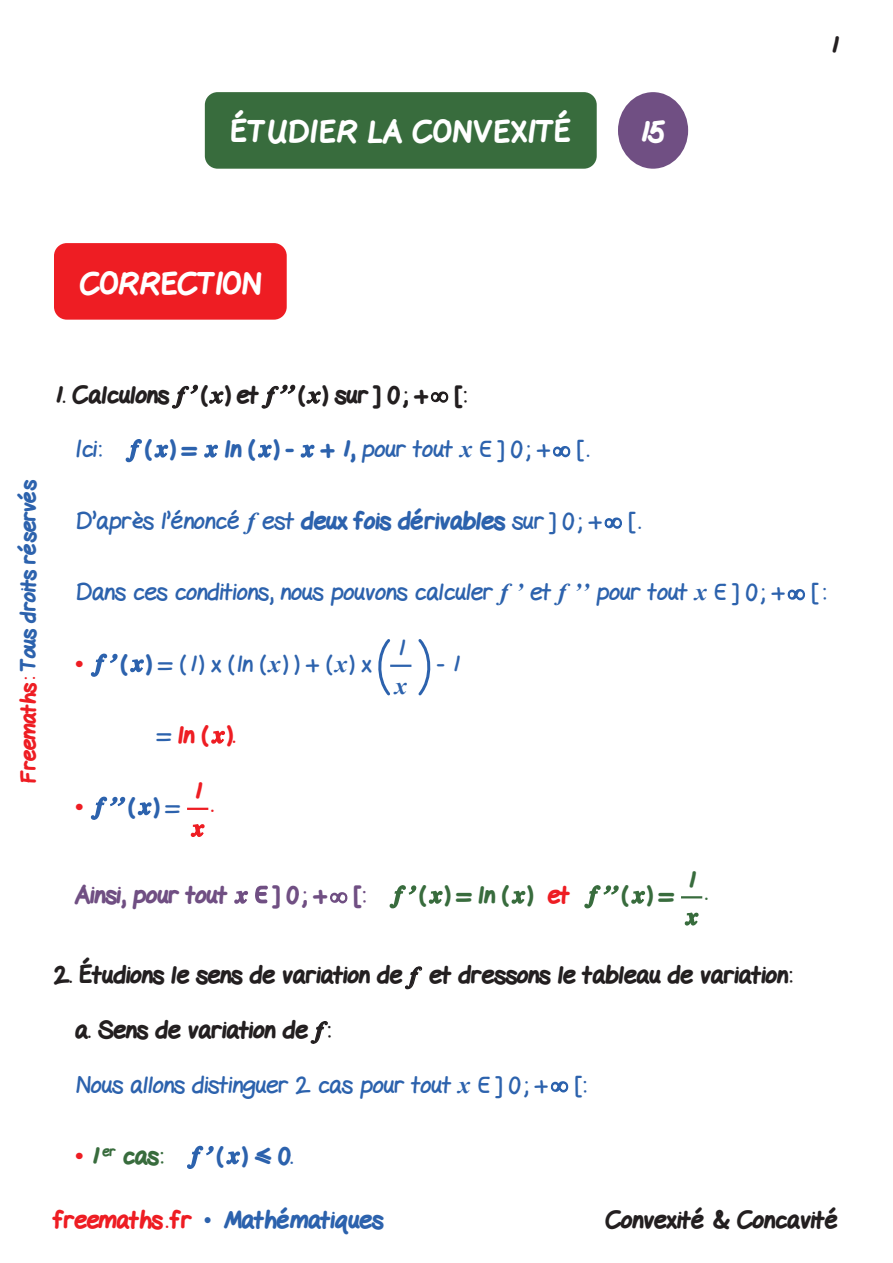
<style>
.page{position:relative;width:893px;height:1263px;background:#fff}
.page>*{position:absolute;margin:0;border:0;box-sizing:border-box;transform-origin:0 0}
.t1{font:800 30px "Gel Pen";letter-spacing:.02em;color:#fff}
.t2{font:800 30px "Gel Pen";color:#fff}
.Texte{font:24px "Gel Pen";color:#2c62ad}
.Texte-Ennonce{font:800 24px "Gel Pen";color:#231f20}
.Texte-corr{font:800 24px "Gel Pen";color:#2c62ad}
.Texte-corr-2{font:24px "Gel Pen";color:#2c62ad}
.Texte-corr-3{font:800 24px "Gel Pen";letter-spacing:-.005em;color:#386c3d}
.Texte-corr-4{font:800 24px "Gel Pen";letter-spacing:-.005em;color:#704f83}
.Texte-corr-5{font:800 24px "Gel Pen";color:#ee1d23}
.Texte-2{font:italic 700 24px "Times New Roman";color:#2c62ad}
.Texte-3{font:800 24px "Gel Pen";color:#ee1d23}
.Texte-4{font:800 24px "Gel Pen";color:#386c3d}
.t3{font:800 21px "Gel Pen";letter-spacing:-.01em;color:#2c62ad}
.s1{color:#ee1d23}
.s2{font-family:"Times New Roman";font-weight:700;font-style:italic}
.s3{color:#fff}
.s4{font-weight:800}
.s5{font-family:"Times New Roman";font-weight:700;color:#ee1d23}
.s6{font-weight:400;color:#2c62ad}
.s7{font-weight:400}
.s8{font-family:"Times New Roman";font-weight:400}
</style>
<div class="page">
<div style="left:54px;top:243px;width:233px;height:77px;background:#ee1d23;border-radius:13px"></div>
<div style="left:618px;top:92px;width:70px;height:77px;background:#704f83;border-radius:50%"></div>
<div style="left:205px;top:92px;width:392px;height:77px;background:#386c3d;border-radius:13px"></div>
<svg style="left:190px;top:384px;width:8px;height:10px"></svg>
<svg style="left:280px;top:384px;width:16px;height:10px"></svg>
<svg style="left:430px;top:391px;width:19px;height:12px"></svg>
<svg style="left:125px;top:439px;width:17px;height:24px"></svg>
<svg style="left:154px;top:444px;width:15px;height:14px"></svg>
<svg style="left:204px;top:444px;width:14px;height:14px"></svg>
<svg style="left:257px;top:444px;width:15px;height:14px"></svg>
<svg style="left:300px;top:444px;width:15px;height:14px"></svg>
<svg style="left:553px;top:446px;width:18px;height:12px"></svg>
<svg style="left:604px;top:517px;width:18px;height:12px"></svg>
<svg style="left:787px;top:589px;width:18px;height:12px"></svg>
<svg style="left:90px;top:653px;width:28px;height:24px"></svg>
<svg style="left:130px;top:659px;width:14px;height:14px"></svg>
<svg style="left:378px;top:639px;width:15px;height:57px"></svg>
<hr style="left:390px;top:665px;width:21px;height:2px;background:#2c62ad">
<svg style="left:418px;top:639px;width:13px;height:57px"></svg>
<svg style="left:211px;top:730px;width:14px;height:14px"></svg>
<svg style="left:90px;top:796px;width:36px;height:24px"></svg>
<svg style="left:137px;top:802px;width:15px;height:14px"></svg>
<hr style="left:187px;top:808px;width:21px;height:2px;background:#ee1d23">
<svg style="left:190px;top:824px;width:15px;height:13px"></svg>
<svg style="left:234px;top:885px;width:34px;height:19px"></svg>
<svg style="left:330px;top:892px;width:18px;height:12px"></svg>
<svg style="left:389px;top:885px;width:28px;height:24px"></svg>
<svg style="left:428px;top:890px;width:15px;height:14px"></svg>
<svg style="left:511px;top:890px;width:15px;height:14px"></svg>
<svg style="left:584px;top:885px;width:35px;height:24px"></svg>
<svg style="left:631px;top:890px;width:15px;height:14px"></svg>
<hr style="left:681px;top:896px;width:21px;height:2px;background:#386c3d">
<svg style="left:684px;top:912px;width:15px;height:14px"></svg>
<svg style="left:550px;top:1081px;width:19px;height:12px"></svg>
<svg style="left:187px;top:1145px;width:27px;height:24px"></svg>
<svg style="left:226px;top:1151px;width:15px;height:14px"></svg>
<p class="t1" style="left:230px;top:109px;width:342px">ÉTUDIER LA CONVEXITÉ</p>
<p class="t1" style="left:639px;top:109px;width:27px">15</p>
<p class="Texte-Ennonce" style="left:830px;top:26px;width:10px">1</p>
<p class="t2" style="left:80px;top:260px;width:183px">CORRECTION</p>
<p class="t3" style="left:12px;top:783px;width:305px;rotate:-90deg"><span class="s1">Freemaths:</span> Tous droits réservés</p>
<p class="Texte-Ennonce" style="left:54px;top:376px;width:414px">1. Calculons <span class="s2">f</span> <span class="s3">(</span> <span class="s2">x</span> ) et <span class="s2">f</span> <span class="s3">(</span> <span class="s2">x</span> ) sur ] 0; + [:</p>
<p class="Texte" style="left:75px;top:429px;width:28px">Ici:</p>
<p class="Texte" style="left:145px;top:429px;width:446px"><span class="s4">( ) = ln ( ) - + 1,</span> pour tout <span class="s2">x</span> ı ] 0 ; + [.</p>
<p class="Texte" style="left:75px;top:501px;width:567px">D’après l’énoncé <span class="s2">f</span> est <span class="s4">deux fois dérivables</span> sur ] 0 ; + [.</p>
<p class="Texte" style="left:75px;top:572px;width:752px">Dans ces conditions, nous pouvons calculer <span class="s2">f ’</span> et <span class="s2">f ’’</span> pour tout <span class="s2">x</span> ı ] 0 ; + [:</p>
<p class="Texte-corr-2" style="left:75px;top:644px;width:298px"><span class="s5">•</span> <span class="s4">( )</span> = (1) x (ln (<span class="s2">x</span>) ) + (<span class="s2">x</span>) x</p>
<p class="Texte-corr-5" style="left:158px;top:716px;width:79px"><span class="s6">=</span> ln ( ).</p>
<p class="Texte-corr" style="left:75px;top:788px;width:106px"><span class="s5">•</span> () <span class="s7">=</span></p>
<p class="Texte-3" style="left:193px;top:772px;width:10px">1</p>
<p class="Texte-corr-5" style="left:211px;top:785px;width:4px">.</p>
<p class="Texte" style="left:397px;top:628px;width:10px">1</p>
<p class="Texte-2" style="left:395px;top:669px;width:13px">x</p>
<p class="Texte-corr-2" style="left:437px;top:644px;width:24px">- 1</p>
<p class="Texte-corr-4" style="left:75px;top:876px;width:153px">Ainsi, pour tout</p>
<p class="Texte-corr-4" style="left:275px;top:876px;width:93px">] 0; + [:</p>
<p class="Texte-corr-3" style="left:419px;top:876px;width:152px">( ) = ln ( ) <span class="s1">et</span></p>
<p class="Texte-corr-3" style="left:622px;top:876px;width:54px">( ) =</p>
<p class="Texte-4" style="left:687px;top:861px;width:10px">1</p>
<p class="Texte-corr-3" style="left:705px;top:873px;width:4px">.</p>
<p class="Texte-Ennonce" style="left:54px;top:956px;width:740px">2. Étudions le sens de variation de <span class="s2">f</span> et dressons le tableau de variation:</p>
<p class="Texte-Ennonce" style="left:75px;top:1011px;width:257px">a. Sens de variation de <span class="s2">f</span> :</p>
<p class="Texte" style="left:75px;top:1064px;width:512px">Nous allons distinguer 2 cas pour tout <span class="s2">x</span> ı ] 0 ; + [:</p>
<p class="Texte-corr-3" style="left:75px;top:1137px;width:89px"><span class="s5">•</span> 1 <sup>er</sup> cas:</p>
<p class="Texte-corr" style="left:217px;top:1137px;width:78px">( )≤0.</p>
<p class="Texte-corr" style="left:54px;top:1201px;width:331px"><span class="s1">freemaths . fr</span> <span class="s8">•</span> Mathématiques</p>
<p class="Texte-Ennonce" style="left:605px;top:1201px;width:235px">Convexité &amp; Concavité</p>
</div>
